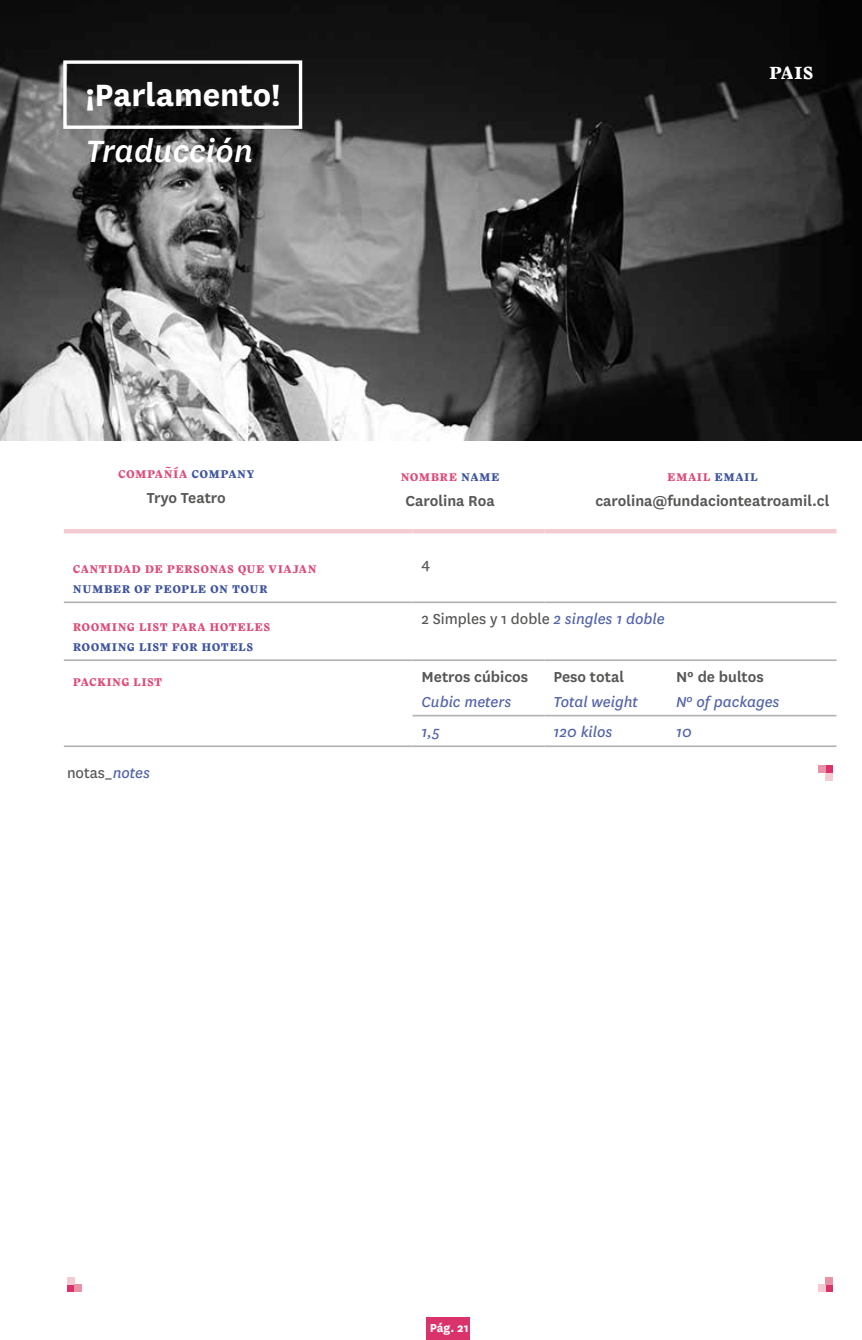
<style>
.page{position:relative;width:862px;height:1340px;background:#fff}
.page>*{position:absolute;margin:0;border:0;box-sizing:border-box;transform-origin:0 0}
.t1{font:700 36px "National";letter-spacing:-.005em;color:#fff}
.t2{font:italic 500 36px "National";color:#fff}
.t3{font:700 24.75px "Stanley";color:#fff}
.t4{font:600 16.88px "National";color:#575756}
.t5{font:italic 16.88px "National";color:#5363a8}
.t6{font:16.88px "National";color:#575756}
.t7{font:700 15.75px "Stanley";letter-spacing:.025em;color:#dd4c78}
.t8{font:700 15.75px "Stanley";letter-spacing:.025em;color:#3e549e}
.t9{font:700 13.5px "National";color:#fff}
.s1{color:#3e549e}
.s2{font-style:italic;color:#5363a8}
</style>
<div class="page">
<div style="left:426px;top:1316px;width:43px;height:23px;background:#da326b"></div>
<img style="left:0;top:0;width:861px;height:440px">
<div style="left:63px;top:60px;width:239px;height:69px;border:3px solid #fff"></div>
<hr style="left:64px;top:601px;width:348px;height:2px;background:#b3b3b3">
<hr style="left:412px;top:601px;width:132px;height:2px;background:#b3b3b3">
<hr style="left:544px;top:601px;width:122px;height:2px;background:#b3b3b3">
<hr style="left:666px;top:601px;width:170px;height:2px;background:#b3b3b3">
<hr style="left:64px;top:745px;width:348px;height:2px;background:#b3b3b3">
<hr style="left:412px;top:714px;width:132px;height:2px;background:#b3b3b3">
<hr style="left:544px;top:714px;width:122px;height:2px;background:#b3b3b3">
<hr style="left:666px;top:714px;width:170px;height:2px;background:#b3b3b3">
<hr style="left:412px;top:745px;width:132px;height:2px;background:#b3b3b3">
<hr style="left:544px;top:745px;width:122px;height:2px;background:#b3b3b3">
<hr style="left:666px;top:745px;width:170px;height:2px;background:#b3b3b3">
<hr style="left:64px;top:529px;width:348px;height:4px;background:#f4cbd3">
<hr style="left:412px;top:529px;width:132px;height:4px;background:#f4cbd3">
<hr style="left:544px;top:529px;width:122px;height:4px;background:#f4cbd3">
<hr style="left:666px;top:529px;width:170px;height:4px;background:#f4cbd3">
<hr style="left:64px;top:659px;width:348px;height:2px;background:#b3b3b3">
<hr style="left:412px;top:659px;width:132px;height:2px;background:#b3b3b3">
<hr style="left:544px;top:659px;width:122px;height:2px;background:#b3b3b3">
<hr style="left:666px;top:659px;width:170px;height:2px;background:#b3b3b3">
<div style="left:825px;top:765px;width:7px;height:8px;background:#da326b"></div>
<div style="left:825px;top:773px;width:7px;height:7px;background:#f4cbd3"></div>
<div style="left:817px;top:765px;width:8px;height:8px;background:#e992a7"></div>
<div style="left:825px;top:1284px;width:7px;height:8px;background:#da326b"></div>
<div style="left:67px;top:1284px;width:8px;height:8px;background:#da326b"></div>
<div style="left:817px;top:1284px;width:8px;height:8px;background:#f4cbd3"></div>
<div style="left:67px;top:1276px;width:8px;height:8px;background:#f4cbd3"></div>
<div style="left:825px;top:1276px;width:7px;height:8px;background:#e992a7"></div>
<div style="left:75px;top:1284px;width:7px;height:8px;background:#e992a7"></div>
<h1 class="t1" style="left:86px;top:69px;width:196px">¡Parlamento!</h1>
<h1 class="t2" style="left:86px;top:127px;width:169px">Traducción</h1>
<h2 class="t3" style="left:768px;top:53px;width:46px">pais</h2>
<p class="t7" style="left:118px;top:461px;width:138px">compañía <span class="s1">company</span></p>
<p class="t4" style="left:147px;top:485px;width:80px">Tryo Teatro</p>
<p class="t7" style="left:73px;top:557px;width:245px">cantidad de personas que viajan</p>
<p class="t8" style="left:73px;top:577px;width:196px">number of people on tour</p>
<p class="t7" style="left:73px;top:614px;width:199px">rooming list para hoteles</p>
<p class="t8" style="left:73px;top:635px;width:182px">rooming list for hotels</p>
<p class="t7" style="left:400px;top:465px;width:100px">nombre <span class="s1">name</span></p>
<p class="t4" style="left:405px;top:489px;width:91px">Carolina Roa</p>
<p class="t6" style="left:421px;top:553px;width:10px">4</p>
<p class="t7" style="left:666px;top:465px;width:92px">email <span class="s1">email</span></p>
<p class="t4" style="left:595px;top:489px;width:235px">carolina@fundacionteatroamil.cl</p>
<p class="t6" style="left:421px;top:607px;width:244px">2 Simples y 1 doble <span class="s2">2 singles 1 doble</span></p>
<p class="t7" style="left:73px;top:669px;width:91px">packing list</p>
<p class="t4" style="left:421px;top:665px;width:108px">Metros cúbicos</p>
<p class="t5" style="left:421px;top:690px;width:91px">Cubic meters</p>
<p class="t4" style="left:553px;top:665px;width:72px">Peso total</p>
<p class="t5" style="left:553px;top:690px;width:86px">Total weight</p>
<p class="t4" style="left:675px;top:665px;width:89px">Nº de bultos</p>
<p class="t5" style="left:675px;top:690px;width:105px">Nº of packages</p>
<p class="t6" style="left:67px;top:761px;width:84px">notas_<span class="s2">notes</span></p>
<p class="t5" style="left:421px;top:721px;width:20px">1,5</p>
<p class="t5" style="left:553px;top:721px;width:60px">120 kilos</p>
<p class="t5" style="left:675px;top:721px;width:17px">10</p>
<p class="t9" style="left:429px;top:1318px;width:40px">Pág. 21</p>
</div>
